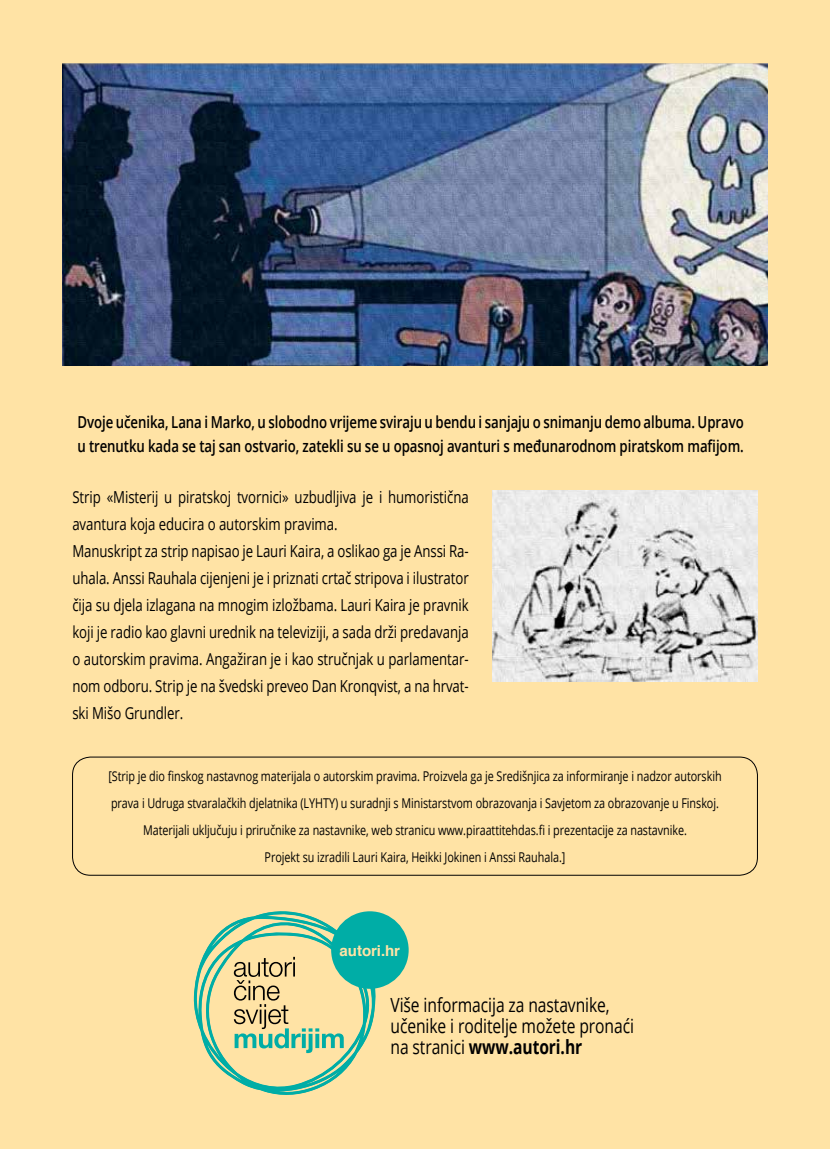
<style>
.page{position:relative;width:830px;height:1149px;background:#fff}
.page>*{position:absolute;margin:0;border:0;box-sizing:border-box;transform-origin:0 0}
.t1{font:19.5px/21px "Open Sans";letter-spacing:-.005em;color:#000;scale:.8 1}
.t2{font:16.5px/27px "Open Sans";letter-spacing:-.005em;color:#000;scale:.8 1}
.t3{font:600 16.5px/24px "Open Sans";letter-spacing:-.005em;color:#000;scale:.8 1}
.t4{font:700 15px "Helvetica";letter-spacing:-.005em;color:#ffe3a5}
.t5{font:13.5px/27px "Open Sans";letter-spacing:-.005em;color:#000;text-align:center;scale:.8 1}
.s1{font-weight:700}
</style>
<div class="page">
<div style="left:0;top:0;width:829px;height:1148px;background:#ffe3a5"></div>
<svg style="left:193px;top:911px;width:183px;height:184px"></svg>
<img style="left:62px;top:64px;width:705px;height:302px">
<div style="left:72px;top:756px;width:685px;height:119px;border:1px solid #000;border-radius:18px"></div>
<img style="left:492px;top:490px;width:265px;height:191px">
<div style="left:331px;top:911px;width:77px;height:77px;background:#00ada6;border-radius:50%"></div>
<p class="t3" style="left:77px;top:410px;width:834px">Dvoje učenika, Lana i Marko, u slobodno vrijeme sviraju u bendu i sanjaju o snimanju demo albuma. Upravo u trenutku kada se taj san ostvario, zatekli su se u opasnoj avanturi s međunarodnom piratskom mafijom.</p>
<p class="t2" style="left:72px;top:482px;width:497px">Strip «Misterij u piratskoj tvornici» uzbudljiva je i humoristična avantura koja educira o autorskim pravima.<br>Manuskript za strip napisao je Lauri Kaira, a oslikao ga je Anssi Ra&shy;uhala. Anssi Rauhala cijenjeni je i priznati crtač stripova i ilustrator čija su djela izlagana na mnogim izložbama. Lauri Kaira je pravnik koji je radio kao glavni urednik na televiziji, a sada drži predavanja o autorskim pravima. Angažiran je i kao stručnjak u parlamentar&shy;nom odboru. Strip je na švedski preveo Dan Kronqvist, a na hrvat&shy;ski Mišo Grundler.</p>
<p class="t5" style="left:108px;top:761px;width:767px">[Strip je dio finskog nastavnog materijala o autorskim pravima. Proizvela ga je Središnjica za informiranje i nadzor autorskih prava i Udruga stvaralačkih djelatnika (LYHTY) u suradnji s Ministarstvom obrazovanja i Savjetom za obrazovanje u Finskoj.<br>Materijali uključuju i priručnike za nastavnike, web stranicu www.piraattitehdas.fi i prezentacije za nastavnike.<br>Projekt su izradili Lauri Kaira, Heikki Jokinen i Anssi Rauhala.]</p>
<p class="t4" style="left:339px;top:938px;width:62px">autori.hr</p>
<p class="t1" style="left:390px;top:993px;width:306px">Više informacija za nastavnike, učenike i roditelje možete pronaći na stranici <span class="s1">www.autori.hr</span></p>
</div>
